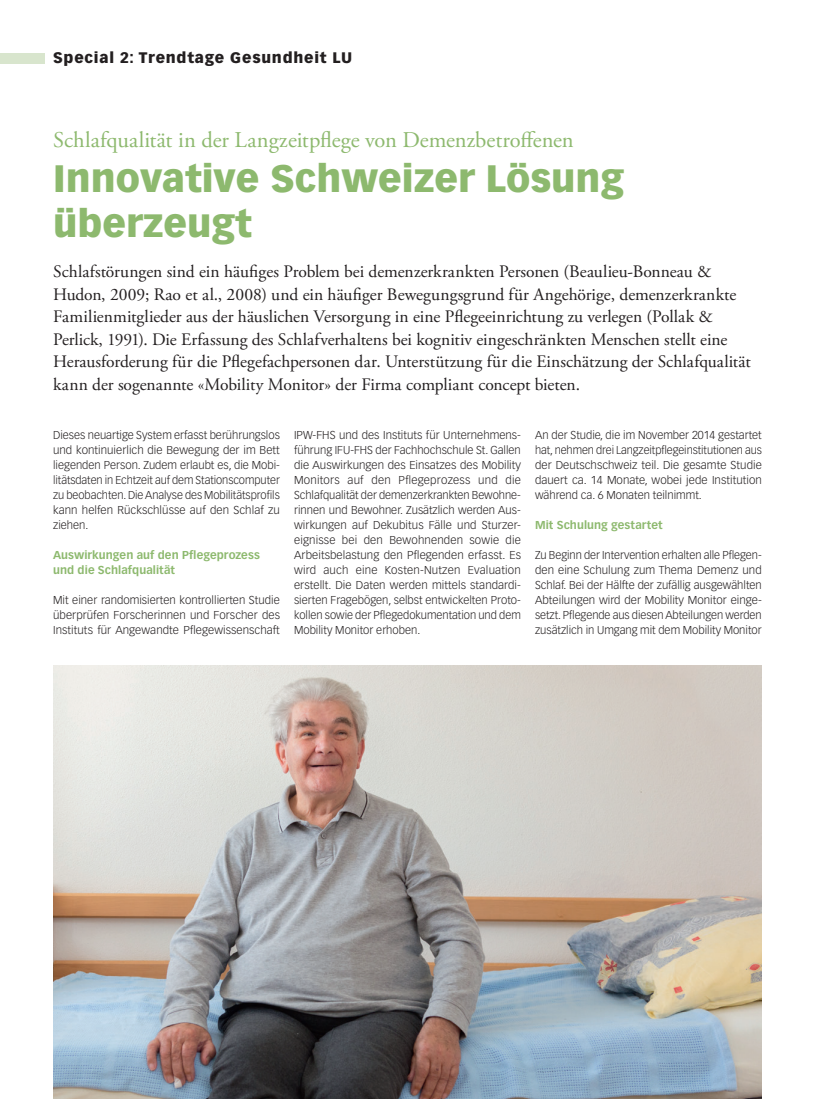
<style>
.page{position:relative;width:815px;height:1099px;background:#fff}
.page>*{position:absolute;margin:0;border:0;box-sizing:border-box;transform-origin:0 0}
.t1{font:900 37.5px/45px "Vectora LT Std";color:#8db96e}
.t2{font:22.5px "Adobe Garamond Pro";color:#8db96e}
.t3{font:17.5px/22.5px "Adobe Garamond Pro";color:#231f20}
.t4{font:900 15px "Vectora LT Std";letter-spacing:.05em;color:#231f20}
.t5{font:300 11.25px/15px "Vectora LT Std";color:#231f20;text-align:justify}
.t6{font:700 11.25px/15px "Vectora LT Std";letter-spacing:.005em;color:#8db96e}
</style>
<div class="page">
<div style="left:0;top:53px;width:45px;height:10px;background:#d8e5cd"></div>
<img style="left:53px;top:665px;width:709px;height:433px">
<h3 class="t4" style="left:53px;top:49px;width:301px">Special 2: Trendtage Gesundheit LU</h3>
<h2 class="t2" style="left:53px;top:126px;width:522px">Schlafqualität in der Langzeitpflege von Demenzbetroffenen</h2>
<h1 class="t1" style="left:53px;top:155px;width:573px">Innovative Schweizer Lösung überzeugt</h1>
<p class="t3" style="left:53px;top:261px;width:699px">Schlafstörungen sind ein häufiges Problem bei demenzerkrankten Personen (Beaulieu-Bonneau &amp; Hudon, 2009; Rao et al., 2008) und ein häufiger Bewegungsgrund für Angehörige, demenzerkrankte Familienmitglieder aus der häuslichen Versorgung in eine Pflegeeinrichtung zu verlegen (Pollak &amp; Perlick, 1991). Die Erfassung des Schlafverhaltens bei kognitiv eingeschränkten Menschen stellt eine Herausforderung für die Pflegefachpersonen dar. Unterstützung für die Einschätzung der Schlafqualität kann der sogenannte «Mobility Monitor» der Firma compliant concept bieten.</p>
<p class="t5" style="left:294px;top:428px;width:228px">IPW-FHS und des Instituts für Unternehmens&shy;führung IFU-FHS der Fachhochschule St. Gallen die Auswirkungen des Einsatzes des Mobility Monitors auf den Pflegeprozess und die Schlafqualität der demenzerkrankten Bewohne&shy;rinnen und Bewohner. Zusätzlich werden Aus&shy;wirkungen auf Dekubitus Fälle und Sturzer&shy;eignisse bei den Bewohnenden sowie die Arbeitsbelastung den Pflegenden erfasst. Es wird auch eine Kosten-Nutzen Evaluation erstellt. Die Daten werden mittels standardi&shy;sierten Fragebögen, selbst entwickelten Proto&shy;kollen sowie der Pflegedokumentation und dem Mobility Monitor erhoben.</p>
<p class="t5" style="left:535px;top:428px;width:228px">An der Studie, die im November 2014 gestartet hat, nehmen drei Langzeitpflegeinstitutionen aus der Deutschschweiz teil. Die gesamte Studie dauert ca. 14 Monate, wobei jede Institution während ca. 6 Monaten teilnimmt.</p>
<p class="t5" style="left:53px;top:428px;width:228px">Dieses neuartige System erfasst berührungslos und kontinuierlich die Bewegung der im Bett liegenden Person. Zudem erlaubt es, die Mobi&shy;litätsdaten in Echtzeit auf dem Stationscomputer zu beobachten. Die Analyse des Mobilitätsprofils kann helfen Rückschlüsse auf den Schlaf zu ziehen.</p>
<p class="t6" style="left:53px;top:548px;width:208px">Auswirkungen auf den Pflegeprozess und die Schlafqualität</p>
<p class="t5" style="left:53px;top:593px;width:228px">Mit einer randomisierten kontrollierten Studie überprüfen Forscherinnen und Forscher des Instituts für Angewandte Pflegewissenschaft</p>
<p class="t6" style="left:535px;top:518px;width:129px">Mit Schulung gestartet</p>
<p class="t5" style="left:535px;top:548px;width:228px">Zu Beginn der Intervention erhalten alle Pflegen&shy;den eine Schulung zum Thema Demenz und Schlaf. Bei der Hälfte der zufällig ausgewählten Abteilungen wird der Mobility Monitor einge&shy;setzt. Pflegende aus diesen Abteilungen werden zusätzlich in Umgang mit dem Mobility Monitor</p>
</div>
